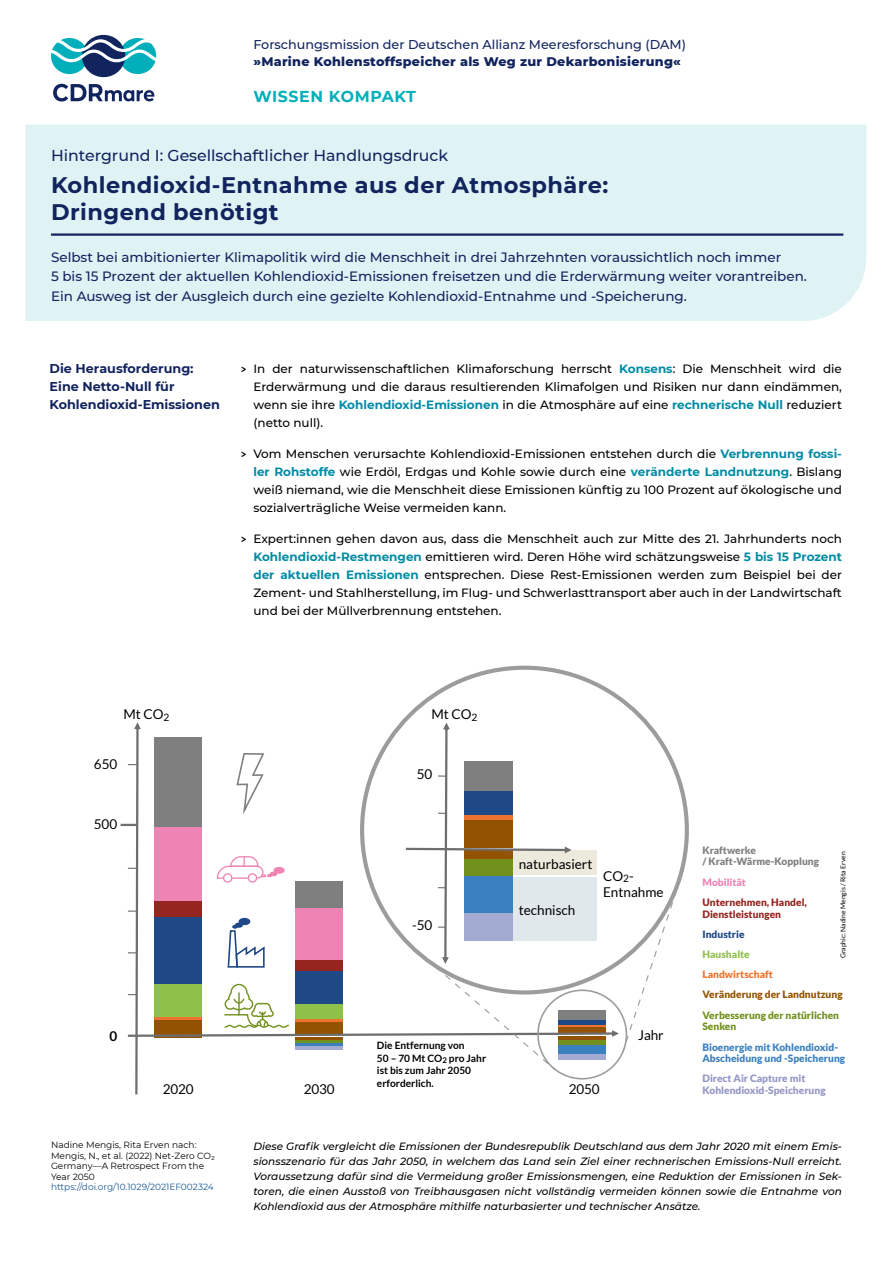
<style>
.page{position:relative;width:893px;height:1263px;background:#fff}
.page>*{position:absolute;margin:0;border:0;box-sizing:border-box;transform-origin:0 0}
.t1{font:700 22.5px/27px "Montserrat";letter-spacing:.02em;color:#12245e}
.t2{font:500 15.75px "Montserrat";color:#12245e}
.t3{font:700 15.75px "Montserrat";letter-spacing:.04em;color:#00afb9}
.t4{font:500 13.5px/19.5px "Montserrat";color:#12245e}
.t5{font:13.5px/16.2px "Lato";color:#000}
.t6{font:13.5px "Lato";letter-spacing:-.015em;color:#020202}
.t7{font:700 13.5px "Lato";color:#020202}
.t8{font:700 12.75px/18px "Montserrat";color:#12245e}
.t9{font:500 12.75px "Montserrat";color:#12245e}
.t10{font:800 12.75px "Montserrat";letter-spacing:.02em;color:#12245e}
.t11{font:500 12px/18px "Montserrat";color:#000;text-align:justify}
.t12{font:italic 500 10.5px/15px "Montserrat";color:#000;text-align:justify}
.t13{font:700 10.2px/12.6px "Lato";color:#000}
.t14{font:900 10.2px/11.7px "Lato";color:#3b80be}
.t15{font:900 10.2px/11.7px "Lato";color:#9497c6}
.t16{font:900 10.2px/11.7px "Lato";color:#962520}
.t17{font:900 10.2px/11.7px "Lato";color:#71901c}
.t18{font:900 10.2px/11.7px "Lato";color:#7f7f7f}
.t19{font:900 10.2px "Lato";color:#935201}
.t20{font:900 10.2px "Lato";color:#ed732f}
.t21{font:900 10.2px "Lato";color:#ed84b4}
.t22{font:900 10.2px "Lato";color:#1f4887}
.t23{font:900 10.2px "Lato";color:#8fc14a}
.t24{font:9px/10.5px "Montserrat";color:#000}
.t25{font:9px "Montserrat";color:#195896}
.t26{font:6.75px "Lato";color:#000}
.s1{font-family:"Cardo";font-weight:700}
.s2{font-weight:700;color:#028ba5}
</style>
<div class="page">
<div style="left:26px;top:125px;width:840px;height:196px;background:#e0f3f4"></div>
<hr style="left:51px;top:233px;width:792px;height:3px;background:#12245e">
<svg style="left:121px;top:722px;width:564px;height:372px"></svg>
<svg style="left:51px;top:34px;width:106px;height:68px"></svg>
<p class="t9" style="left:253px;top:36px;width:434px">Forschungsmission der Deutschen Allianz Meeresforschung (DAM)</p>
<p class="t10" style="left:253px;top:52px;width:429px">»Marine Kohlenstoffspeicher als Weg zur Dekarbonisierung«</p>
<h2 class="t3" style="left:253px;top:85px;width:164px">WISSEN KOMPAKT</h2>
<h2 class="t2" style="left:51px;top:145px;width:399px">Hintergrund I: Gesellschaftlicher Handlungsdruck</h2>
<h1 class="t1" style="left:51px;top:170px;width:559px">Kohlendioxid-Entnahme aus der Atmosphäre:<br>Dringend benötigt</h1>
<p class="t4" style="left:51px;top:247px;width:757px">Selbst bei ambitionierter Klimapolitik wird die Menschheit in drei Jahrzehnten voraussichtlich noch immer<br>5 bis 15 Prozent der aktuellen Kohlendioxid-Emissionen freisetzen und die Erderwärmung weiter vorantreiben.<br>Ein Ausweg ist der Ausgleich durch eine gezielte Kohlendioxid-Entnahme und -Speicherung.</p>
<p class="t8" style="left:50px;top:359px;width:172px">Die Herausforderung:<br>Eine Netto-Null für<br>Kohlendioxid-Emissionen</p>
<p class="t11" style="left:253px;top:359px;width:590px;text-indent:-13px"><span class="s1">&gt;</span> In der naturwissenschaftlichen Klimaforschung herrscht <span class="s2">Konsens</span>: Die Menschheit wird die Erderwärmung und die daraus resultierenden Klimafolgen und Risiken nur dann eindämmen, wenn sie ihre <span class="s2">Kohlendioxid-Emissionen</span> in die Atmosphäre auf eine <span class="s2">rechnerische Null</span> reduziert (netto null).</p>
<p class="t11" style="left:253px;top:444px;width:590px;text-indent:-13px"><span class="s1">&gt;</span> Vom Menschen verursachte Kohlendioxid-Emissionen entstehen durch die <span class="s2">Verbrennung fossi&shy;ler Rohstoffe</span> wie Erdöl, Erdgas und Kohle sowie durch eine <span class="s2">veränderte Landnutzung</span>. Bislang weiß niemand, wie die Menschheit diese Emissionen künftig zu 100 Prozent auf ökologische und sozialverträgliche Weise vermeiden kann.</p>
<p class="t11" style="left:253px;top:529px;width:590px;text-indent:-13px"><span class="s1">&gt;</span> Expert:innen gehen davon aus, dass die Menschheit auch zur Mitte des 21. Jahrhunderts noch <span class="s2">Kohlendioxid-Restmengen</span> emittieren wird. Deren Höhe wird schätzungsweise <span class="s2">5 bis 15 Prozent der aktuellen Emissionen</span> entsprechen. Diese Rest-Emissionen werden zum Beispiel bei der Zement- und Stahlherstellung, im Flug- und Schwerlasttransport aber auch in der Landwirtschaft und bei der Müllverbrennung entstehen.</p>
<p class="t5" style="left:123px;top:706px;width:48px">Mt CO<sub>2</sub></p>
<p class="t6" style="left:94px;top:756px;width:25px">650</p>
<p class="t6" style="left:94px;top:817px;width:25px">500</p>
<p class="t7" style="left:109px;top:1029px;width:9px">0</p>
<p class="t6" style="left:163px;top:1082px;width:32px">2020</p>
<p class="t24" style="left:51px;top:1139px;width:166px">Nadine Mengis, Rita Erven nach:<br>Mengis, N., et al. (2022) Net-Zero CO2<br>Germany—A Retrospect From the<br>Year 2050</p>
<p class="t25" style="left:51px;top:1181px;width:164px">https://doi.org/10.1029/2021EF002324</p>
<p class="t5" style="left:431px;top:706px;width:48px">Mt CO<sub>2</sub></p>
<p class="t5" style="left:417px;top:766px;width:17px">50</p>
<p class="t5" style="left:412px;top:917px;width:22px">-50</p>
<p class="t5" style="left:519px;top:856px;width:75px">naturbasiert</p>
<p class="t5" style="left:519px;top:901px;width:58px">technisch</p>
<p class="t5" style="left:603px;top:867px;width:62px">CO<sub>2</sub>-<br>Entnahme</p>
<p class="t13" style="left:377px;top:1039px;width:111px">Die Entfernung von<br>50 – 70 Mt CO<sub>2</sub> pro Jahr ist bis zum Jahr 2050 erforderlich.</p>
<p class="t6" style="left:304px;top:1082px;width:32px">2030</p>
<p class="t6" style="left:569px;top:1082px;width:32px">2050</p>
<p class="t6" style="left:638px;top:1028px;width:27px">Jahr</p>
<p class="t18" style="left:702px;top:844px;width:118px">Kraftwerke<br>/ Kraft-Wärme-Kopplung</p>
<p class="t21" style="left:702px;top:876px;width:45px">Mobilität</p>
<p class="t16" style="left:702px;top:896px;width:106px">Unternehmen, Handel,<br>Dienstleistungen</p>
<p class="t22" style="left:702px;top:928px;width:44px">Industrie</p>
<p class="t23" style="left:702px;top:948px;width:49px">Haushalte</p>
<p class="t20" style="left:702px;top:968px;width:72px">Landwirtschaft</p>
<p class="t19" style="left:702px;top:989px;width:142px">Veränderung der Landnutzung</p>
<p class="t17" style="left:702px;top:1009px;width:138px">Verbesserung der natürlichen<br>Senken</p>
<p class="t14" style="left:702px;top:1041px;width:144px">Bioenergie mit Kohlendioxid-<br>Abscheidung und -Speicherung</p>
<p class="t15" style="left:702px;top:1073px;width:125px">Direct Air Capture mit<br>Kohlendioxid-Speicherung</p>
<p class="t26" style="left:839px;top:958px;width:108px;rotate:-90deg">Graphic: Nadine Mengis / Rita Erven</p>
<p class="t12" style="left:253px;top:1138px;width:590px">Diese Grafik vergleicht die Emissionen der Bundesrepublik Deutschland aus dem Jahr 2020 mit einem Emis&shy;sionsszenario für das Jahr 2050, in welchem das Land sein Ziel einer rechnerischen Emissions-Null erreicht.<br>Voraussetzung dafür sind die Vermeidung großer Emissionsmengen, eine Reduktion der Emissionen in Sek&shy;toren, die einen Ausstoß von Treibhausgasen nicht vollständig vermeiden können sowie die Entnahme von Kohlendioxid aus der Atmosphäre mithilfe naturbasierter und technischer Ansätze.</p>
</div>
